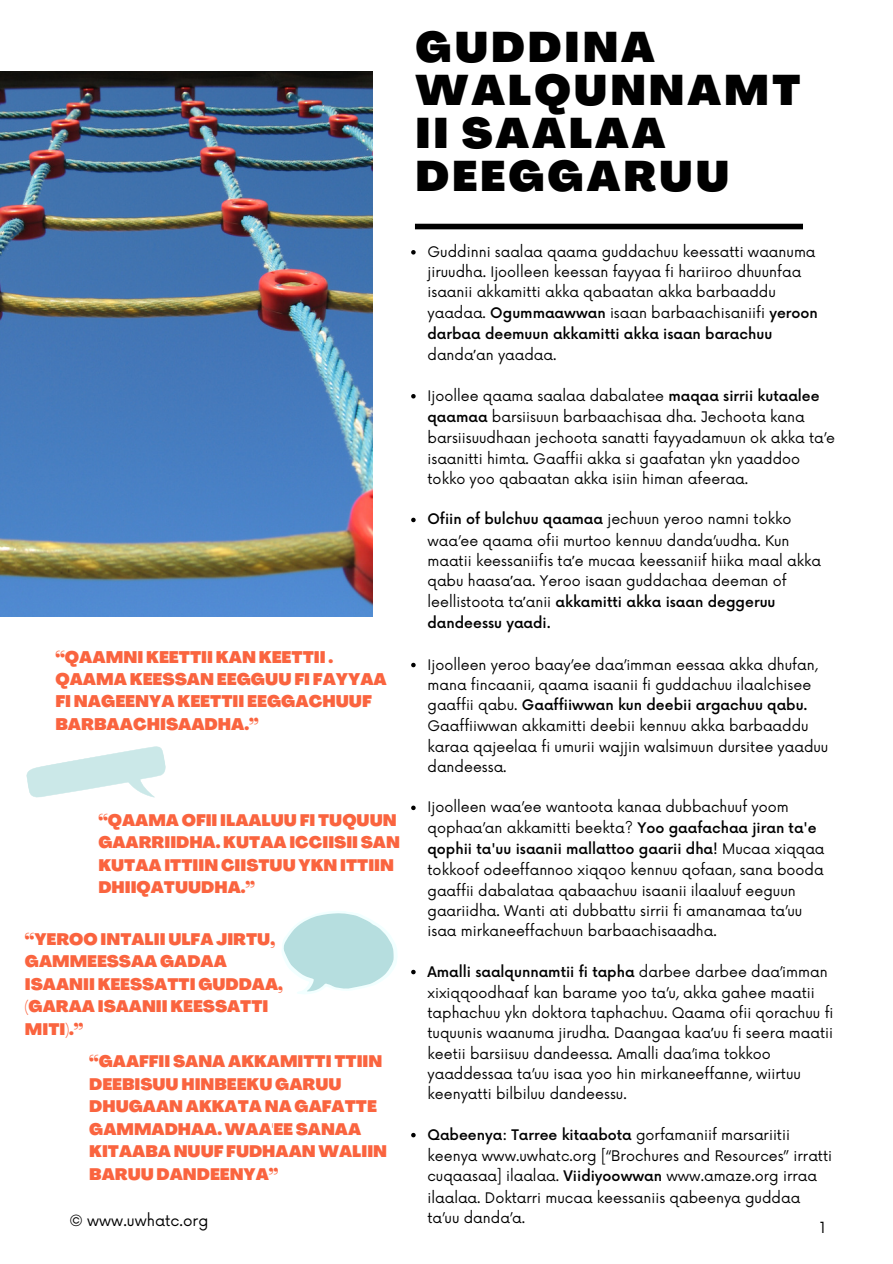
<style>
.page{position:relative;width:893px;height:1264px;background:#fff}
.page>*{position:absolute;margin:0;border:0;box-sizing:border-box;transform-origin:0 0}
.t1{font:900 42px/42.8px "Agrandir";letter-spacing:.07em;color:#000}
.t2{font:900 16.5px/22.5px "Agrandir";color:#fa643f}
.t3{font:900 16.35px/22.5px "Agrandir";color:#fa643f}
.t4{font:15px "Now";color:#000}
.t5{font:14.25px/20.4px "Now";color:#000}
.s1{font-weight:500}
.s2{font-family:"Noto Sans"}
</style>
<div class="page">
<img style="left:0;top:71px;width:372px;height:545px">
<div style="left:415px;top:224px;width:388px;height:5px;background:#000"></div>
<svg style="left:282px;top:911px;width:115px;height:83px"></svg>
<svg style="left:26px;top:746px;width:140px;height:52px"></svg>
<svg style="left:411px;top:250px;width:4px;height:4px"></svg>
<svg style="left:411px;top:394px;width:4px;height:4px"></svg>
<svg style="left:411px;top:517px;width:4px;height:5px"></svg>
<svg style="left:411px;top:662px;width:4px;height:5px"></svg>
<svg style="left:411px;top:805px;width:4px;height:5px"></svg>
<svg style="left:411px;top:969px;width:4px;height:5px"></svg>
<svg style="left:411px;top:1132px;width:4px;height:5px"></svg>
<h1 class="t1" style="left:415px;top:30px;width:386px">GUDDINA<br>WALQUNNAMT<br>II SAALAA<br>DEEGGARUU</h1>
<p class="t2" style="left:55px;top:647px;width:333px">“QAAMNI KEETTII KAN KEETTII .<br>QAAMA KEESSAN EEGGUU FI FAYYAA<br>FI NAGEENYA KEETTII EEGGACHUUF<br>BARBAACHISAADHA.”</p>
<p class="t3" style="left:98px;top:810px;width:303px">“QAAMA OFII ILAALUU FI TUQUUN<br>GAARRIIDHA. KUTAA ICCIISII SAN<br>KUTAA ITTIIN CIISTUU YKN ITTIIN<br>DHIIQATUUDHA.”</p>
<p class="t3" style="left:25px;top:929px;width:259px">“YEROO INTALII ULFA JIRTU,<br>GAMMEESSAA GADAA<br>ISAANII KEESSATTI GUDDAA, (GARAA ISAANII KEESSATTI<br>MITI).”</p>
<p class="t3" style="left:89px;top:1051px;width:299px">“GAAFFII SANA AKKAMITTI TTIIN<br>DEEBISUU HINBEEKU GARUU<br>DHUGAAN AKKATA NA GAFATTE<br>GAMMADHAA. WAA'EE SANAA<br>KITAABA NUUF FUDHAAN WALIIN<br>BARUU DANDEENYA”</p>
<p class="t4" style="left:69px;top:1211px;width:140px">© www.uwhatc.org</p>
<p class="t5" style="left:427px;top:242px;width:392px">Guddinni saalaa qaama guddachuu keessatti waanuma jiruudha. Ijoolleen keessan fayyaa fi hariiroo dhuunfaa isaanii akkamitti akka qabaatan akka barbaaddu yaadaa. <span class="s1">Ogummaawwan</span> isaan barbaachisaniifi <span class="s1">yeroon darbaa deemuun akkamitti akka isaan barachuu </span>danda<span class="s2">ʼ</span>an yaadaa.</p>
<p class="t5" style="left:427px;top:386px;width:409px;line-height:20.9px">Ijoollee qaama saalaa dabalatee <span class="s1">maqaa sirrii kutaalee qaamaa</span> barsiisuun barbaachisaa dha. Jechoota kana barsiisuudhaan jechoota sanatti fayyadamuun ok akka ta’e isaanitti himta. Gaaffii akka si gaafatan ykn yaaddoo tokko yoo qabaatan akka isiin himan afeeraa.</p>
<p class="t5" style="left:427px;top:509px;width:395px"><span class="s1">Ofiin of bulchuu qaamaa</span> jechuun yeroo namni tokko waa’ee qaama ofii murtoo kennuu danda’uudha. Kun maatii keessaniifis ta<span class="s2">ʼ</span>e mucaa keessaniif hiika maal akka qabu haasa<span class="s2">ʼ</span>aa. Yeroo isaan guddachaa deeman of leellistoota ta<span class="s2">ʼ</span>anii <span class="s1">akkamitti akka isaan deggeruu dandeessu yaadi.</span></p>
<p class="t5" style="left:427px;top:655px;width:402px">Ijoolleen yeroo baay’ee daa’imman eessaa akka dhufan, mana fincaanii, qaama isaanii fi guddachuu ilaalchisee gaaffii qabu. <span class="s1">Gaaffiiwwan kun deebii argachuu qabu.<br></span>Gaaffiiwwan akkamitti deebii kennuu akka barbaaddu karaa qajeelaa fi umurii wajjin walsimuun dursitee yaaduu dandeessa.</p>
<p class="t5" style="left:427px;top:797px;width:398px">Ijoolleen waa’ee wantoota kanaa dubbachuuf yoom qophaa’an akkamitti beekta? <span class="s1">Yoo gaafachaa jiran ta'e qophii ta'uu isaanii mallattoo gaarii dha!</span> Mucaa xiqqaa tokkoof odeeffannoo xiqqoo kennuu qofaan, sana booda gaaffii dabalataa qabaachuu isaanii ilaaluuf eeguun gaariidha. Wanti ati dubbattu sirrii fi amanamaa ta’uu isaa mirkaneeffachuun barbaachisaadha.</p>
<p class="t5" style="left:427px;top:961px;width:407px"><span class="s1">Amalli saalqunnamtii fi tapha</span> darbee darbee daa’imman xixiqqoodhaaf kan barame yoo ta’u, akka gahee maatii taphachuu ykn doktora taphachuu. Qaama ofii qorachuu fi tuquunis waanuma jirudha. Daangaa kaa<span class="s2">ʼ</span>uu fi seera maatii keetii barsiisuu dandeessa. Amalli daa’ima tokkoo yaaddessaa ta’uu isaa yoo hin mirkaneeffanne, wiirtuu keenyatti bilbiluu dandeessu.</p>
<p class="t5" style="left:427px;top:1124px;width:406px;line-height:20.9px"><span class="s1">Qabeenya: Tarree kitaabota</span> gorfamaniif marsariitii keenya www.uwhatc.org [“Brochures and Resources” irratti cuqaasaa] ilaalaa. <span class="s1">Viidiyoowwan</span> www.amaze.org irraa ilaalaa. Doktarri mucaa keessaniis qabeenya guddaa ta’uu danda’a.</p>
<p class="t4" style="left:819px;top:1218px;width:7px">1</p>
</div>
